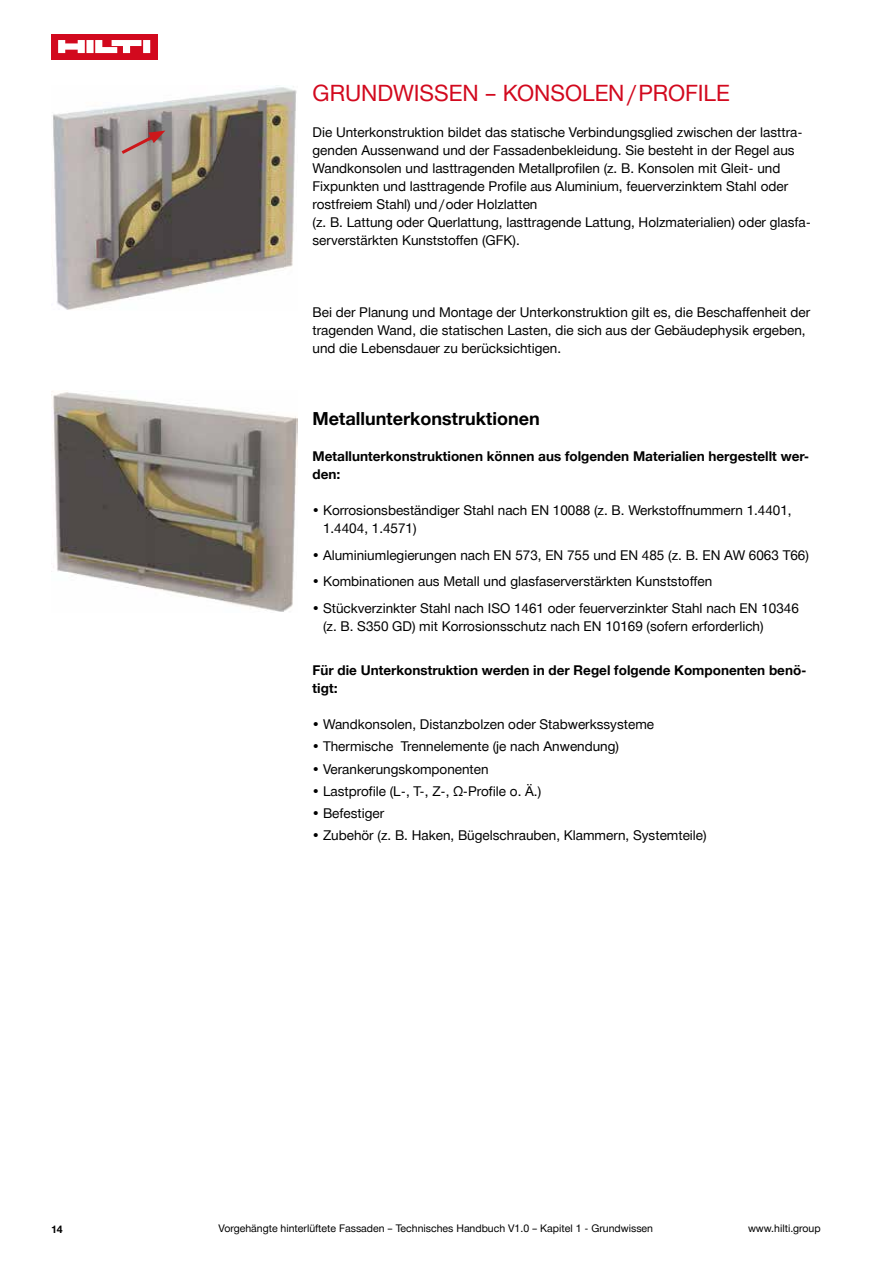
<style>
.page{position:relative;width:893px;height:1263px;background:#fff}
.page>*{position:absolute;margin:0;border:0;box-sizing:border-box;transform-origin:0 0}
.t1{font:22.5px "Hilti";color:#d2091e}
.t2{font:700 18px "Hilti";color:#000}
.t3{font:13.5px/18px "Hilti";color:#000}
.t4{font:700 13.5px/18px "Hilti";color:#000}
.t5{font:10.5px "Hilti";color:#000}
.t6{font:700 10.5px "Hilti";color:#000}
</style>
<div class="page">
<div style="left:51px;top:34px;width:106px;height:25px;background:#d2091e"></div>
<svg style="left:58px;top:40px;width:92px;height:13px"></svg>
<img style="left:53px;top:85px;width:244px;height:225px">
<svg style="left:118px;top:131px;width:47px;height:26px"></svg>
<img style="left:51px;top:391px;width:247px;height:221px">
<h1 class="t1" style="left:313px;top:80px;width:419px">GRUNDWISSEN – KONSOLEN / PROFILE</h1>
<p class="t3" style="left:313px;top:123px;width:500px">Die Unterkonstruktion bildet das statische Verbindungsglied zwischen der lasttra&shy;genden Aussenwand und der Fassadenbekleidung. Sie besteht in der Regel aus Wandkonsolen und lasttragenden Metallprofilen (z. B. Konsolen mit Gleit- und Fixpunkten und lasttragende Profile aus Aluminium, feuerverzinktem Stahl oder rostfreiem Stahl) und / oder Holzlatten<br>(z. B. Lattung oder Querlattung, lasttragende Lattung, Holzmaterialien) oder glasfa&shy;serverstärkten Kunststoffen (GFK).</p>
<p class="t3" style="left:313px;top:303px;width:499px">Bei der Planung und Montage der Unterkonstruktion gilt es, die Beschaffenheit der tragenden Wand, die statischen Lasten, die sich aus der Gebäudephysik ergeben, und die Lebensdauer zu berücksichtigen.</p>
<h2 class="t2" style="left:313px;top:408px;width:229px">Metallunterkonstruktionen</h2>
<p class="t4" style="left:313px;top:447px;width:498px">Metallunterkonstruktionen können aus folgenden Materialien hergestellt wer&shy;den:</p>
<p class="t3" style="left:323px;top:501px;width:470px;text-indent:-11px">• Korrosionsbeständiger Stahl nach EN 10088 (z. B. Werkstoffnummern 1.4401,<br>1.4404, 1.4571)</p>
<p class="t3" style="left:313px;top:546px;width:498px">• Aluminiumlegierungen nach EN 573, EN 755 und EN 485 (z. B. EN AW 6063 T66)</p>
<p class="t3" style="left:313px;top:572px;width:401px">• Kombinationen aus Metall und glasfaserverstärkten Kunststoffen</p>
<p class="t3" style="left:323px;top:599px;width:477px;text-indent:-11px">• Stückverzinkter Stahl nach ISO 1461 oder feuerverzinkter Stahl nach EN 10346 (z. B. S350 GD) mit Korrosionsschutz nach EN 10169 (sofern erforderlich)</p>
<p class="t4" style="left:313px;top:661px;width:496px">Für die Unterkonstruktion werden in der Regel folgende Komponenten benö&shy;tigt:</p>
<p class="t3" style="left:313px;top:715px;width:343px">• Wandkonsolen, Distanzbolzen oder Stabwerkssysteme</p>
<p class="t3" style="left:313px;top:738px;width:308px">• Thermische Trennelemente (je nach Anwendung)</p>
<p class="t3" style="left:313px;top:760px;width:178px">• Verankerungskomponenten</p>
<p class="t3" style="left:313px;top:782px;width:230px">• Lastprofile (L-, T-, Z-, Ω-Profile o. Ä.)</p>
<p class="t3" style="left:313px;top:804px;width:73px">• Befestiger</p>
<p class="t3" style="left:313px;top:827px;width:396px">• Zubehör (z. B. Haken, Bügelschrauben, Klammern, Systemteile)</p>
<p class="t6" style="left:51px;top:1223px;width:13px">14</p>
<p class="t5" style="left:219px;top:1222px;width:436px">Vorgehängte hinterlüftete Fassaden – Technisches Handbuch V1.0 – Kapitel 1 - Grundwissen</p>
<p class="t5" style="left:748px;top:1222px;width:74px">www.hilti.group</p>
</div>
